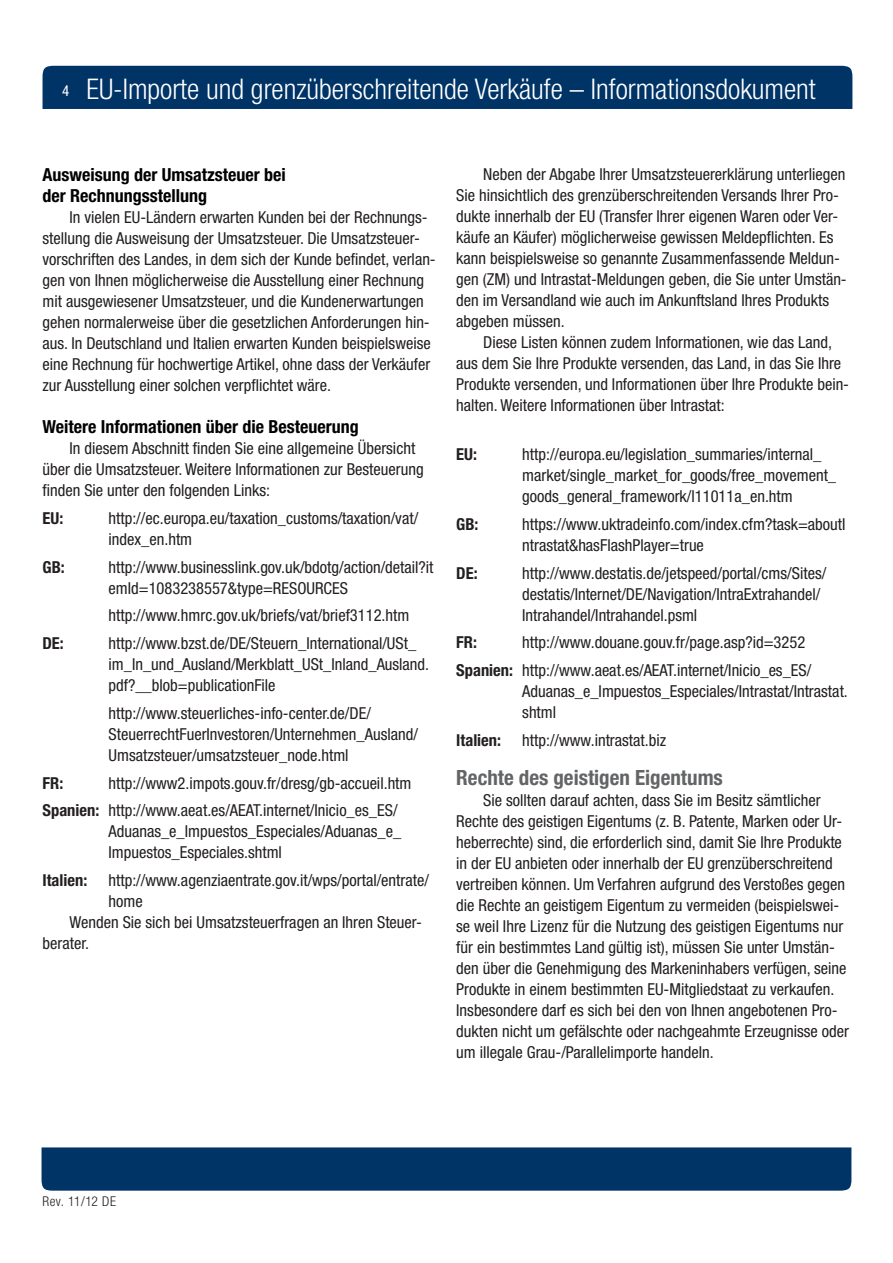
<style>
.page{position:relative;width:893px;height:1263px;background:#fff}
.page>*{position:absolute;margin:0;border:0;box-sizing:border-box;transform-origin:0 0}
.t1{font:300 condensed 28.5px "Helvetica Neue";color:#fff}
.Heading_2{font:700 condensed 21px "Helvetica Neue LT Std";color:#636466}
.Heading_3{font:700 condensed 18px/21.6px "Helvetica Neue LT Std";color:#000}
.Indent{font:condensed 16.5px/21px "Helvetica Neue LT Std";color:#231f20}
.Indent-2{font:700 condensed 16.5px "Helvetica Neue LT Std";color:#231f20}
.t2{font:300 condensed 13.5px "Helvetica Neue";letter-spacing:.03em;color:#231f20}
.s1{font-weight:400;font-size:15px}
.s2{font-weight:700}
</style>
<div class="page">
<div style="left:43px;top:66px;width:809px;height:43px;background:#036"></div>
<div style="left:42px;top:1147px;width:809px;height:44px;background:#036"></div>
<h1 class="t1" style="left:62px;top:72px;width:755px"><span class="s1">4</span> EU-Importe und grenzüberschreitende Verkäufe – Informationsdokument</h1>
<p class="Heading_3" style="left:43px;top:163px;width:245px">Ausweisung der Umsatzsteuer bei der Rechnungsstellung</p>
<p class="Indent" style="left:43px;top:207px;width:395px;text-indent:27px">In vielen EU-Ländern erwarten Kunden bei der Rechnungs&shy;stellung die Ausweisung der Umsatzsteuer. Die Umsatzsteuer&shy;vorschriften des Landes, in dem sich der Kunde befindet, verlan&shy;gen von Ihnen möglicherweise die Ausstellung einer Rechnung mit ausgewiesener Umsatzsteuer, und die Kundenerwartungen gehen normalerweise über die gesetzlichen Anforderungen hin&shy;aus. In Deutschland und Italien erwarten Kunden beispielsweise eine Rechnung für hochwertige Artikel, ohne dass der Verkäufer zur Ausstellung einer solchen verpflichtet wäre.</p>
<p class="Heading_3" style="left:43px;top:416px;width:318px">Weitere Informationen über die Besteuerung</p>
<p class="Indent" style="left:43px;top:438px;width:383px;text-indent:27px">In diesem Abschnitt finden Sie eine allgemeine Übersicht über die Umsatzsteuer. Weitere Informationen zur Besteuerung finden Sie unter den folgenden Links:</p>
<p class="Indent-2" style="left:43px;top:508px;width:22px">EU:</p>
<p class="Indent" style="left:109px;top:507px;width:311px">http://ec.europa.eu/taxation_customs/taxation/vat/ index_en.htm</p>
<p class="Indent-2" style="left:43px;top:557px;width:24px">GB:</p>
<p class="Indent" style="left:109px;top:556px;width:326px">http://www.businesslink.gov.uk/bdotg/action/detail?it emId=1083238557&amp;type=RESOURCES</p>
<p class="Indent" style="left:109px;top:605px;width:302px">http://www.hmrc.gov.uk/briefs/vat/brief3112.htm</p>
<p class="Indent-2" style="left:43px;top:633px;width:23px">DE:</p>
<p class="Indent" style="left:109px;top:633px;width:322px">http://www.bzst.de/DE/Steuern_International/USt_ im_In_und_Ausland/Merkblatt_USt_Inland_Ausland. pdf?__blob=publicationFile</p>
<p class="Indent" style="left:109px;top:702px;width:311px">http://www.steuerliches-info-center.de/DE/<br>SteuerrechtFuerInvestoren/Unternehmen_Ausland/<br>Umsatzsteuer/umsatzsteuer_node.html</p>
<p class="Indent-2" style="left:43px;top:773px;width:22px">FR:</p>
<p class="Indent" style="left:109px;top:772px;width:304px">http://www2.impots.gouv.fr/dresg/gb-accueil.htm</p>
<p class="Indent" style="left:109px;top:800px;width:294px;text-indent:-66px"><span class="s2">Spanien:</span> http://www.aeat.es/AEAT.internet/Inicio_es_ES/<br>Aduanas_e_Impuestos_Especiales/Aduanas_e_<br>Impuestos_Especiales.shtml</p>
<p class="Indent-2" style="left:43px;top:870px;width:46px">Italien:</p>
<p class="Indent" style="left:109px;top:870px;width:322px">http://www.agenziaentrate.gov.it/wps/portal/entrate/ home</p>
<p class="Indent" style="left:43px;top:912px;width:381px;text-indent:27px">Wenden Sie sich bei Umsatzsteuerfragen an Ihren Steuer&shy;berater.</p>
<p class="Indent" style="left:456px;top:164px;width:392px;text-indent:27px">Neben der Abgabe Ihrer Umsatzsteuererklärung unterliegen Sie hinsichtlich des grenzüberschreitenden Versands Ihrer Pro&shy;dukte innerhalb der EU (Transfer Ihrer eigenen Waren oder Ver&shy;käufe an Käufer) möglicherweise gewissen Meldepflichten. Es kann beispielsweise so genannte Zusammenfassende Meldun&shy;gen (ZM) und Intrastat-Meldungen geben, die Sie unter Umstän&shy;den im Versandland wie auch im Ankunftsland Ihres Produkts abgeben müssen.</p>
<p class="Indent" style="left:456px;top:332px;width:394px;text-indent:27px">Diese Listen können zudem Informationen, wie das Land, aus dem Sie Ihre Produkte versenden, das Land, in das Sie Ihre Produkte versenden, und Informationen über Ihre Produkte bein&shy;halten. Weitere Informationen über Intrastat:</p>
<p class="Indent-2" style="left:456px;top:444px;width:22px">EU:</p>
<p class="Indent" style="left:522px;top:444px;width:315px">http://europa.eu/legislation_summaries/internal_ market/single_market_for_goods/free_movement_ goods_general_framework/l11011a_en.htm</p>
<p class="Indent-2" style="left:456px;top:514px;width:24px">GB:</p>
<p class="Indent" style="left:522px;top:513px;width:325px">https://www.uktradeinfo.com/index.cfm?task=aboutI ntrastat&amp;hasFlashPlayer=true</p>
<p class="Indent-2" style="left:456px;top:563px;width:23px">DE:</p>
<p class="Indent" style="left:522px;top:562px;width:306px">http://www.destatis.de/jetspeed/portal/cms/Sites/ destatis/Internet/DE/Navigation/IntraExtrahandel/<br>Intrahandel/Intrahandel.psml</p>
<p class="Indent-2" style="left:456px;top:632px;width:22px">FR:</p>
<p class="Indent" style="left:522px;top:632px;width:284px">http://www.douane.gouv.fr/page.asp?id=3252</p>
<p class="Indent" style="left:522px;top:660px;width:327px;text-indent:-66px"><span class="s2">Spanien:</span> http://www.aeat.es/AEAT.internet/Inicio_es_ES/<br>Aduanas_e_Impuestos_Especiales/Intrastat/Intrastat. shtml</p>
<p class="Indent-2" style="left:456px;top:730px;width:46px">Italien:</p>
<p class="Indent" style="left:522px;top:729px;width:146px">http://www.intrastat.biz</p>
<p class="Heading_2" style="left:456px;top:764px;width:268px">Rechte des geistigen Eigentums</p>
<p class="Indent" style="left:456px;top:789px;width:394px;text-indent:27px">Sie sollten darauf achten, dass Sie im Besitz sämtlicher Rechte des geistigen Eigentums (z. B. Patente, Marken oder Ur&shy;heberrechte) sind, die erforderlich sind, damit Sie Ihre Produkte in der EU anbieten oder innerhalb der EU grenzüberschreitend vertreiben können. Um Verfahren aufgrund des Verstoßes gegen die Rechte an geistigem Eigentum zu vermeiden (beispielswei&shy;se weil Ihre Lizenz für die Nutzung des geistigen Eigentums nur für ein bestimmtes Land gültig ist), müssen Sie unter Umstän&shy;den über die Genehmigung des Markeninhabers verfügen, seine Produkte in einem bestimmten EU-Mitgliedstaat zu verkaufen.<br>Insbesondere darf es sich bei den von Ihnen angebotenen Pro&shy;dukten nicht um gefälschte oder nachgeahmte Erzeugnisse oder um illegale Grau-/Parallelimporte handeln.</p>
<p class="t2" style="left:43px;top:1193px;width:75px">Rev. 11/12 DE</p>
</div>
